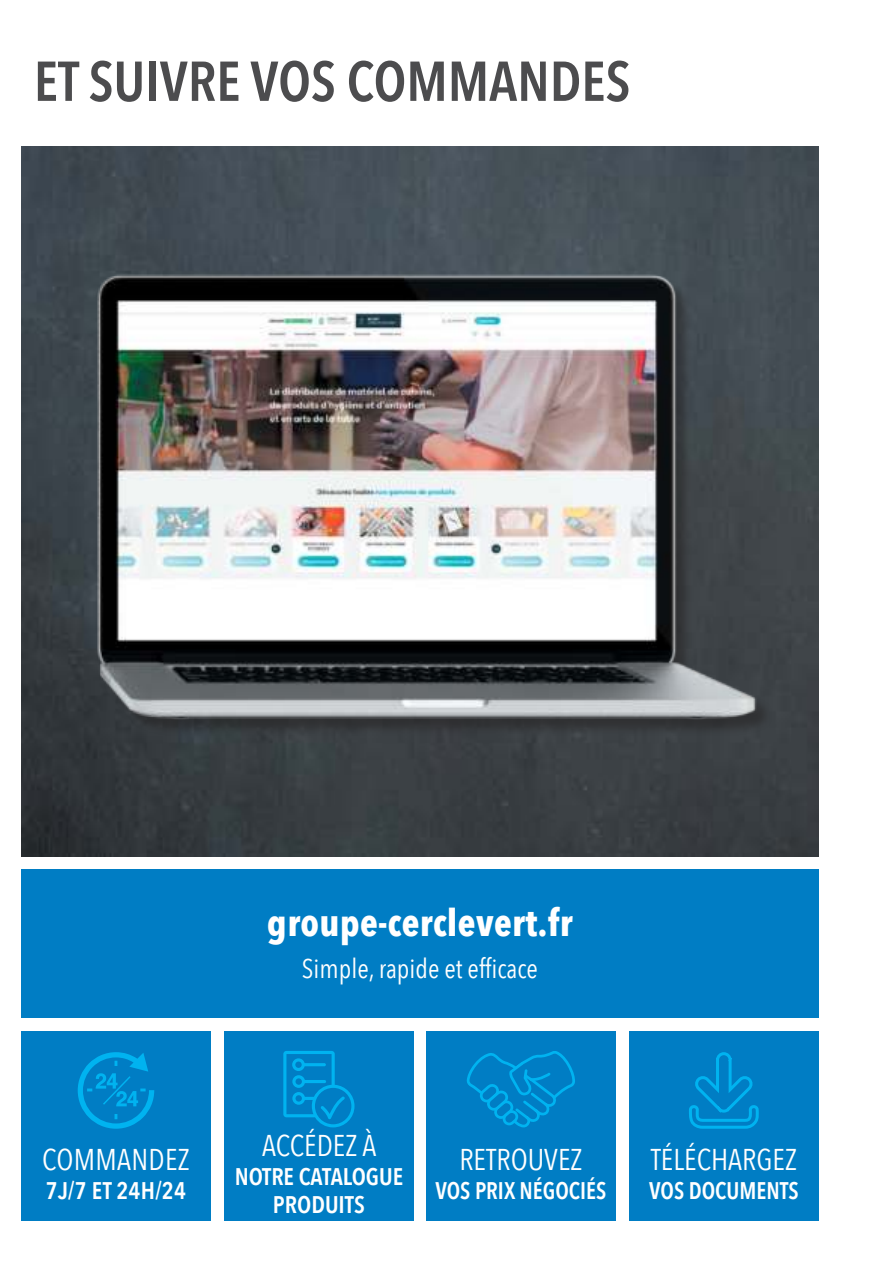
<style>
.page{position:relative;width:893px;height:1263px;background:#fff}
.page>*{position:absolute;margin:0;border:0;box-sizing:border-box;transform-origin:0 0}
.t1{font:600 55.5px "Avenir Next Condensed";color:#4c4c4e}
.t2{font:700 37.5px "Avenir Next Condensed";letter-spacing:.01em;color:#fff}
.t3{font:30px "Avenir Next Condensed";color:#fff}
.t4{font:27px "Avenir Next Condensed";color:#fff}
.t5{font:600 24px/28.8px "Avenir Next Condensed";color:#fff;text-align:center}
.t6{font:600 24px "Avenir Next Condensed";color:#fff;scale:.95 1}
</style>
<div class="page">
<div style="left:21px;top:869px;width:798px;height:149px;background:#007dc4"></div>
<div style="left:21px;top:1031px;width:190px;height:189px;background:#007dc4"></div>
<div style="left:629px;top:1031px;width:190px;height:189px;background:#007dc4"></div>
<div style="left:224px;top:1031px;width:190px;height:189px;background:#007dc4"></div>
<div style="left:426px;top:1031px;width:190px;height:189px;background:#007dc4"></div>
<svg style="left:78px;top:1052px;width:76px;height:77px"></svg>
<svg style="left:283px;top:1051px;width:71px;height:76px"></svg>
<svg style="left:466px;top:1051px;width:109px;height:76px"></svg>
<svg style="left:689px;top:1052px;width:70px;height:77px"></svg>
<img style="left:21px;top:146px;width:798px;height:710px">
<div style="left:101px;top:278px;width:672px;height:458px;background:#221f1f;opacity:.5"></div>
<img style="left:21px;top:394px;width:71px;height:419px">
<h1 class="t1" style="left:34px;top:50px;width:598px">ET SUIVRE VOS COMMANDES</h1>
<p class="t2" style="left:267px;top:902px;width:307px">groupe-cerclevert.fr</p>
<p class="t4" style="left:302px;top:945px;width:238px">Simple, rapide et efficace</p>
<p class="t3" style="left:42px;top:1134px;width:149px">COMMANDEZ</p>
<p class="t5" style="left:46px;top:1176px;width:142px">7J/7 ET 24H/24</p>
<p class="t3" style="left:262px;top:1119px;width:116px">ACCÉDEZ À</p>
<p class="t5" style="left:235px;top:1162px;width:170px">NOTRE CATALOGUE<br>PRODUITS</p>
<p class="t3" style="left:459px;top:1134px;width:125px">RETROUVEZ</p>
<p class="t6" style="left:435px;top:1177px;width:181px">VOS PRIX NÉGOCIÉS</p>
<p class="t3" style="left:651px;top:1134px;width:148px">TÉLÉCHARGEZ</p>
<p class="t6" style="left:649px;top:1177px;width:159px">VOS DOCUMENTS</p>
</div>
